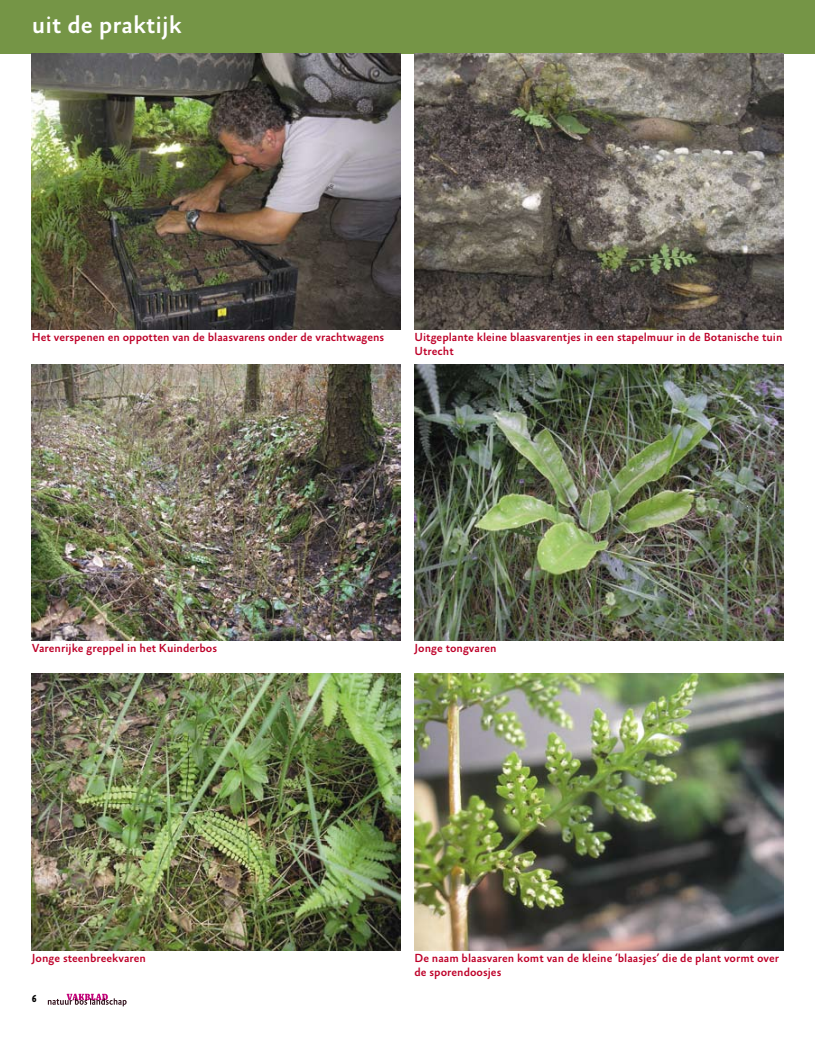
<style>
.page{position:relative;width:815px;height:1046px;background:#fff}
.page>*{position:absolute;margin:0;border:0;box-sizing:border-box;transform-origin:0 0}
.t1{font:500 25px "Absara Sans TF";color:#fff}
.t2{font:500 11.88px/13.8px "Absara Sans";color:#be0029}
.t3{font:500 10.38px "Absara Sans TF Head";color:#000}
</style>
<div class="page">
<svg style="left:48px;top:993px;width:79px;height:13px"></svg>
<div style="left:0;top:0;width:815px;height:53px;background:#759546"></div>
<img style="left:32px;top:364px;width:368px;height:276px">
<img style="left:32px;top:53px;width:368px;height:277px">
<img style="left:32px;top:673px;width:368px;height:277px">
<img style="left:415px;top:673px;width:368px;height:277px">
<img style="left:415px;top:364px;width:368px;height:276px">
<img style="left:415px;top:53px;width:368px;height:277px">
<h1 class="t1" style="left:32px;top:11px;width:151px">uit de praktijk</h1>
<p class="t2" style="left:32px;top:330px;width:354px">Het verspenen en oppotten van de blaasvarens onder de vrachtwagens</p>
<p class="t2" style="left:415px;top:330px;width:369px">Uitgeplante kleine blaasvarentjes in een stapelmuur in de Botanische tuin<br>Utrecht</p>
<p class="t2" style="left:32px;top:642px;width:187px">Varenrijke greppel in het Kuinderbos</p>
<p class="t2" style="left:415px;top:642px;width:83px">Jonge tongvaren</p>
<p class="t2" style="left:32px;top:951px;width:116px">Jonge steenbreekvaren</p>
<p class="t2" style="left:415px;top:951px;width:366px">De naam blaasvaren komt van de kleine ‘blaasjes’ die de plant vormt over de sporendoosjes</p>
<p class="t3" style="left:32px;top:991px;width:6px">6</p>
</div>
